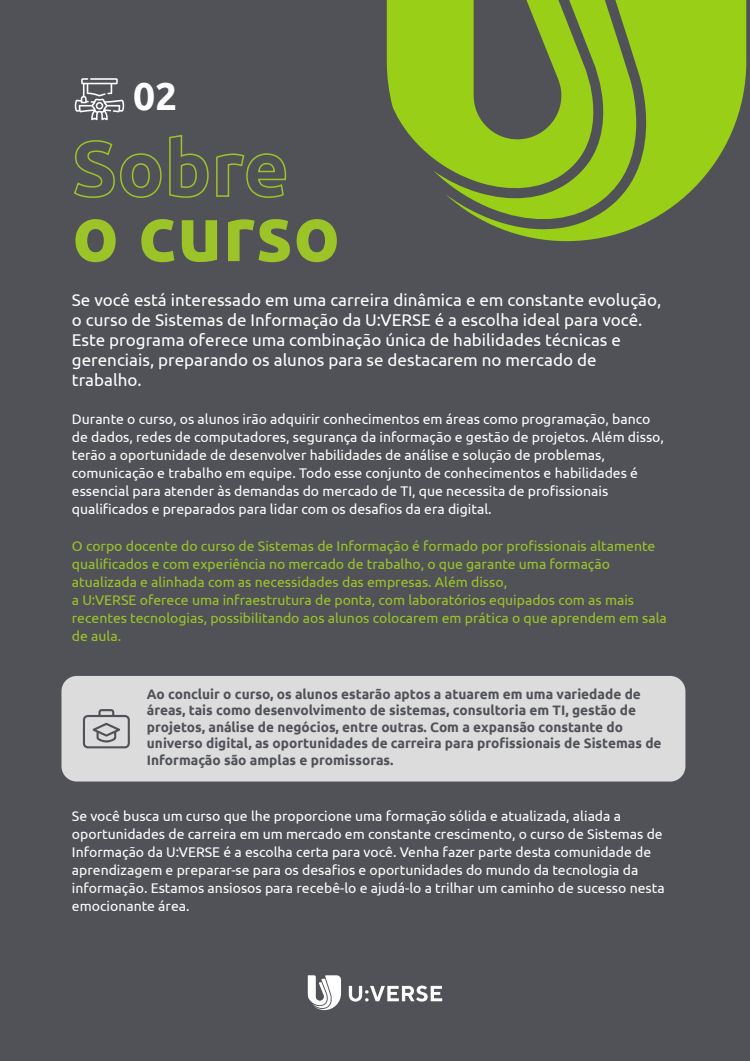
<style>
.page{position:relative;width:750px;height:1061px;background:#fff}
.page>*{position:absolute;margin:0;border:0;box-sizing:border-box;transform-origin:0 0}
.t1{font:700 77.8px "Ubuntu";color:#9cc429}
.t2{font:700 38.9px "Ubuntu";color:#fff}
.t3{font:17px/20px "Ubuntu";color:#fff}
.t4{font:14px/18px "Ubuntu";color:#fff}
.t5{font:14px/18px "Ubuntu";color:#9cc429}
.t6{font:700 13.7px/16.5px "Ubuntu";color:#505257}
</style>
<div class="page">
<div style="left:0;top:0;width:750px;height:1060px;background:#505257"></div>
<div style="left:61px;top:676px;width:624px;height:105px;background:#dcdcdd;border-radius:15px"></div>
<svg style="left:349px;top:985px;width:93px;height:16px"></svg>
<svg style="left:308px;top:975px;width:33px;height:35px"></svg>
<svg style="left:488px;top:0;width:258px;height:241px;fill:#99cf16"></svg>
<svg style="left:387px;top:0;width:47px;height:159px;fill:#99cf16"></svg>
<svg style="left:434px;top:0;width:216px;height:223px;fill:#99cf16"></svg>
<svg style="left:74px;top:140px;width:88px;height:58px"></svg>
<svg style="left:169px;top:135px;width:40px;height:63px"></svg>
<svg style="left:216px;top:153px;width:71px;height:45px"></svg>
<svg style="left:75px;top:78px;width:50px;height:42px"></svg>
<svg style="left:83px;top:709px;width:47px;height:39px"></svg>
<h2 class="t2" style="left:133px;top:72px;width:46px">02</h2>
<h1 class="t1" style="left:72px;top:186px;width:270px">o curso</h1>
<p class="t3" style="left:72px;top:290px;width:591px">Se você está interessado em uma carreira dinâmica e em constante evolução, o curso de Sistemas de Informação da U:VERSE é a escolha ideal para você.<br>Este programa oferece uma combinação única de habilidades técnicas e gerenciais, preparando os alunos para se destacarem no mercado de trabalho.</p>
<p class="t4" style="left:72px;top:410px;width:594px">Durante o curso, os alunos irão adquirir conhecimentos em áreas como programação, banco de dados, redes de computadores, segurança da informação e gestão de projetos. Além disso, terão a oportunidade de desenvolver habilidades de análise e solução de problemas, comunicação e trabalho em equipe. Todo esse conjunto de conhecimentos e habilidades é essencial para atender às demandas do mercado de TI, que necessita de profissionais qualificados e preparados para lidar com os desafios da era digital.</p>
<p class="t5" style="left:72px;top:536px;width:596px">O corpo docente do curso de Sistemas de Informação é formado por profissionais altamente qualificados e com experiência no mercado de trabalho, o que garante uma formação atualizada e alinhada com as necessidades das empresas. Além disso,<br>a U:VERSE oferece uma infraestrutura de ponta, com laboratórios equipados com as mais recentes tecnologias, possibilitando aos alunos colocarem em prática o que aprendem em sala de aula.</p>
<p class="t6" style="left:147px;top:685px;width:516px">Ao concluir o curso, os alunos estarão aptos a atuarem em uma variedade de áreas, tais como desenvolvimento de sistemas, consultoria em TI, gestão de projetos, análise de negócios, entre outras. Com a expansão constante do universo digital, as oportunidades de carreira para profissionais de Sistemas de Informação são amplas e promissoras.</p>
<p class="t4" style="left:72px;top:806px;width:594px">Se você busca um curso que lhe proporcione uma formação sólida e atualizada, aliada a oportunidades de carreira em um mercado em constante crescimento, o curso de Sistemas de Informação da U:VERSE é a escolha certa para você. Venha fazer parte desta comunidade de aprendizagem e preparar-se para os desafios e oportunidades do mundo da tecnologia da informação. Estamos ansiosos para recebê-lo e ajudá-lo a trilhar um caminho de sucesso nesta emocionante área.</p>
</div>
